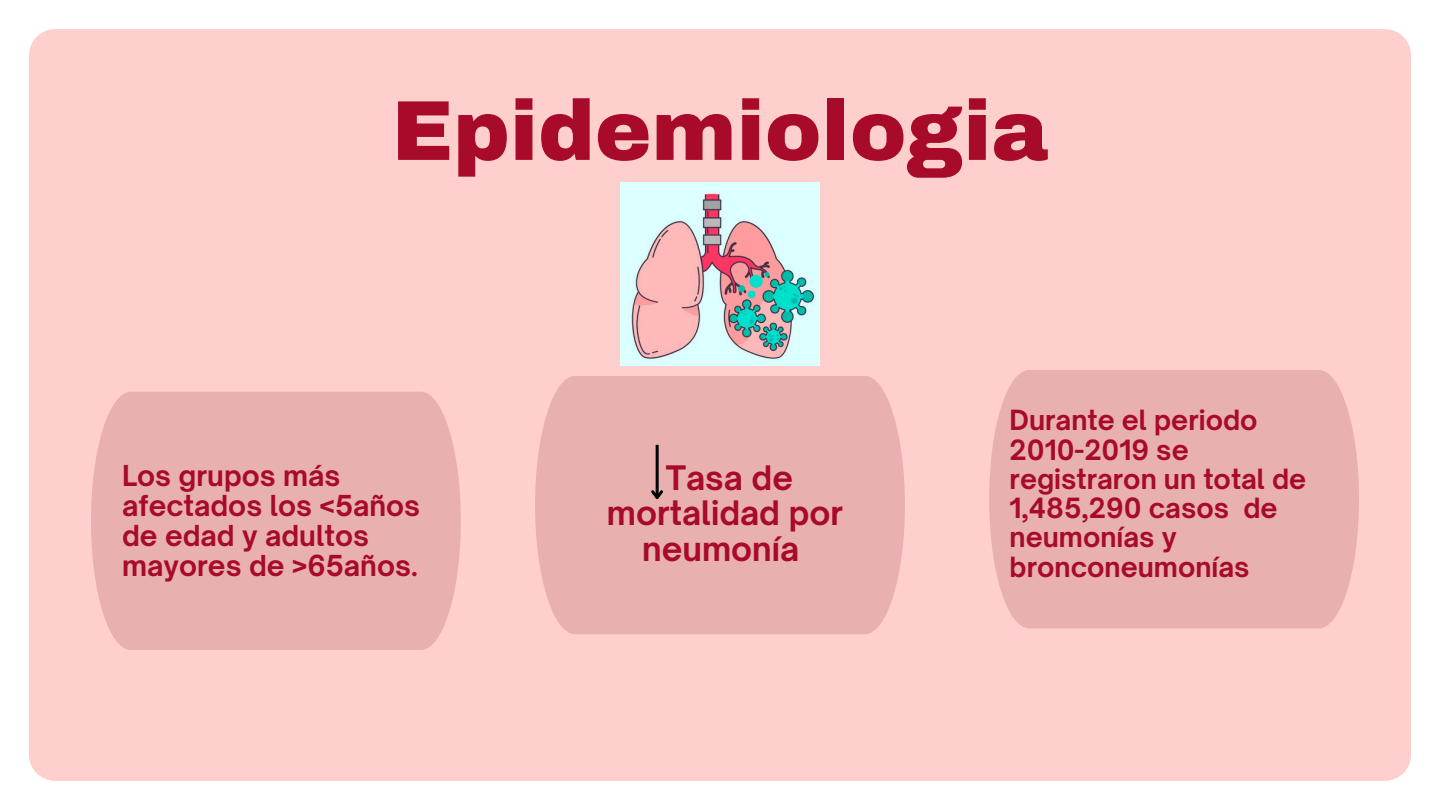
<style>
.page{position:relative;width:1440px;height:810px;background:#fff}
.page>*{position:absolute;margin:0;border:0;box-sizing:border-box;transform-origin:0 0}
.t1{font:900 85px "Archivo";color:#a80b29}
.t2{font:700 32.3px/35.1px "Open Sauce One";color:#a80b29;text-align:center}
.t3{font:700 27.7px/30px "Open Sauce One";color:#a80b29}
.t4{font:700 26.7px/29.2px "Open Sauce One";color:#a80b29}
</style>
<div class="page">
<div style="left:29px;top:29px;width:1382px;height:752px;background:#ffcfce;border-radius:26px"></div>
<div style="left:535px;top:376px;width:370px;height:258px;background:#e8b0af"></div>
<hr style="left:656px;top:445px;width:3px;height:53px;background:#000">
<svg style="left:648px;top:487px;width:18px;height:16px"></svg>
<img style="left:621px;top:183px;width:198px;height:183px">
<div style="left:989px;top:370px;width:370px;height:258px;background:#e8b0af"></div>
<div style="left:91px;top:392px;width:369px;height:258px;background:#e8b0af"></div>
<p class="t1" style="left:392px;top:85px;width:658px">Epidemiologia</p>
<p class="t3" style="left:122px;top:460px;width:300px">Los grupos más afectados los &lt;5años de edad y adultos mayores de &gt;65años.</p>
<h1 class="t2" style="left:607px;top:461px;width:238px">Tasa de mortalidad por neumonía</h1>
<h2 class="t4" style="left:1010px;top:406px;width:298px">Durante el periodo<br>2010-2019 se registraron un total de<br>1,485,290 casos de neumonías y bronconeumonías</h2>
</div>
